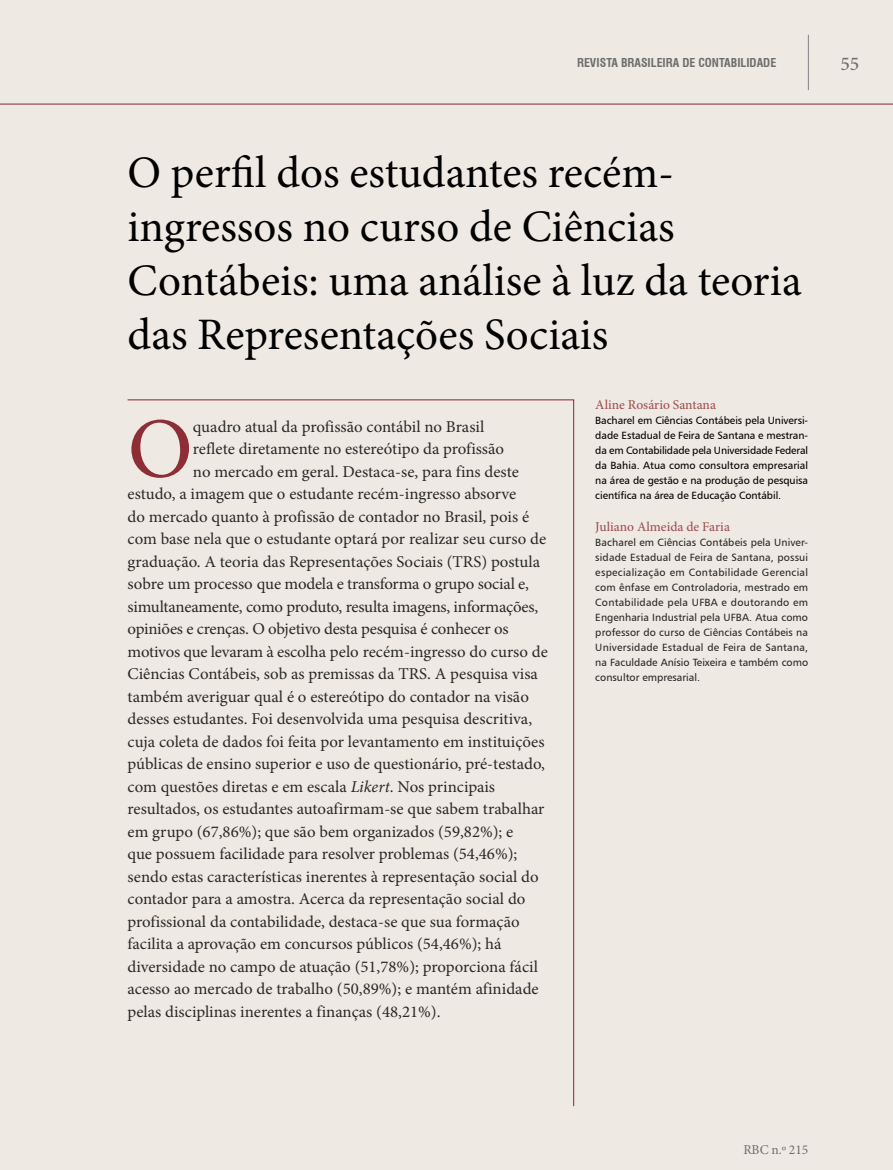
<style>
.page{position:relative;width:893px;height:1170px;background:#fff}
.page>*{position:absolute;margin:0;border:0;box-sizing:border-box;transform-origin:0 0}
.ABRE_resumo{font:85.8px "Minion Pro";color:#8d2e37}
.ABRE_titulo{font:45px/54px "Minion Pro";color:#000}
.t1{font:500 19.5px "Minion Pro";color:#6d6e70}
.ABRE_resumo-2{font:16.5px "Minion Pro";color:#282828}
.ABRE_resumo-3{font:16.5px "Minion Pro";letter-spacing:-.02em;color:#282828}
.ABRE_autor_nome{font:500 13.5px "Minion Pro";color:#9f5353}
.t2{font:13.5px "Minion Pro";letter-spacing:-.01em;color:#6d6e70}
.t3{font:700 condensed 12px "Swiss 721 BT";color:#6d6e70}
.ABRE_autor_texto{font:10.5px/15px "Humanist 777 BT Roman B";color:#282828;text-align:justify}
.ABRE_autor_texto-2{font:10.5px/15px "Humanist 777 BT Roman B";letter-spacing:-.005em;color:#000;text-align:justify}
.s1{font-style:italic}
</style>
<div class="page">
<div style="left:0;top:0;width:893px;height:1169px;background:#efe9e3"></div>
<svg style="left:127px;top:399px;width:447px;height:707px"></svg>
<hr style="left:808px;top:35px;width:1px;height:55px;background:#808184">
<hr style="left:0;top:104px;width:893px;height:1px;background:#892331">
<p class="t3" style="left:577px;top:55px;width:201px">REVISTA BRASILEIRA DE CONTABILIDADE</p>
<p class="t1" style="left:840px;top:50px;width:20px">55</p>
<p class="ABRE_titulo" style="left:128px;top:146px;width:676px">O perfil dos estudantes recém&shy;ingressos no curso de Ciências<br>Contábeis: uma análise à luz da teoria das Representações Sociais</p>
<p class="ABRE_autor_nome" style="left:595px;top:396px;width:122px">Aline Rosário Santana</p>
<p class="ABRE_autor_texto-2" style="left:595px;top:413px;width:214px">Bacharel em Ciências Contábeis pela Universi&shy;dade Estadual de Feira de Santana e mestran&shy;da em Contabilidade pela Universidade Federal da Bahia. Atua como consultora empresarial na área de gestão e na produção de pesquisa científica na área de Educação Contábil.</p>
<p class="ABRE_autor_nome" style="left:595px;top:517px;width:136px">Juliano Almeida de Faria</p>
<p class="ABRE_autor_texto" style="left:595px;top:534px;width:214px">Bacharel em Ciências Contábeis pela Univer&shy;sidade Estadual de Feira de Santana, possui especialização em Contabilidade Gerencial com ênfase em Controladoria, mestrado em Contabilidade pela UFBA e doutorando em Engenharia Industrial pela UFBA. Atua como professor do curso de Ciências Contábeis na Universidade Estadual de Feira de Santana, na Faculdade Anísio Teixeira e também como consultor empresarial.</p>
<p class="ABRE_resumo" style="left:128px;top:391px;width:67px">O</p>
<p class="ABRE_resumo-2" style="left:193px;top:415px;width:293px">quadro atual da profissão contábil no Brasil</p>
<p class="ABRE_resumo-2" style="left:193px;top:437px;width:313px">reflete diretamente no estereótipo da profissão</p>
<p class="ABRE_resumo-2" style="left:193px;top:460px;width:328px">no mercado em geral. Destaca-se, para fins deste</p>
<p class="ABRE_resumo-2" style="left:128px;top:482px;width:390px">estudo, a imagem que o estudante recém-ingresso absorve</p>
<p class="ABRE_resumo-2" style="left:128px;top:505px;width:403px">do mercado quanto à profissão de contador no Brasil, pois é</p>
<p class="ABRE_resumo-2" style="left:128px;top:527px;width:420px">com base nela que o estudante optará por realizar seu curso de</p>
<p class="ABRE_resumo-2" style="left:128px;top:550px;width:414px">graduação. A teoria das Representações Sociais (TRS) postula</p>
<p class="ABRE_resumo-2" style="left:128px;top:572px;width:403px">sobre um processo que modela e transforma o grupo social e,</p>
<p class="ABRE_resumo-3" style="left:128px;top:595px;width:412px">simultaneamente, como produto, resulta imagens, informações,</p>
<p class="ABRE_resumo-2" style="left:128px;top:617px;width:383px">opiniões e crenças. O objetivo desta pesquisa é conhecer os</p>
<p class="ABRE_resumo-2" style="left:128px;top:640px;width:422px">motivos que levaram à escolha pelo recém-ingresso do curso de</p>
<p class="ABRE_resumo-2" style="left:128px;top:662px;width:412px">Ciências Contábeis, sob as premissas da TRS. A pesquisa visa</p>
<p class="ABRE_resumo-2" style="left:128px;top:685px;width:403px">também averiguar qual é o estereótipo do contador na visão</p>
<p class="ABRE_resumo-2" style="left:128px;top:707px;width:406px">desses estudantes. Foi desenvolvida uma pesquisa descritiva,</p>
<p class="ABRE_resumo-2" style="left:128px;top:730px;width:418px">cuja coleta de dados foi feita por levantamento em instituições</p>
<p class="ABRE_resumo-2" style="left:128px;top:752px;width:419px">públicas de ensino superior e uso de questionário, pré-testado,</p>
<p class="ABRE_resumo-2" style="left:128px;top:775px;width:369px">com questões diretas e em escala <span class="s1">Likert</span>. Nos principais</p>
<p class="ABRE_resumo-2" style="left:128px;top:797px;width:418px">resultados, os estudantes autoafirmam-se que sabem trabalhar</p>
<p class="ABRE_resumo-2" style="left:128px;top:820px;width:387px">em grupo (67,86%); que são bem organizados (59,82%); e</p>
<p class="ABRE_resumo-2" style="left:128px;top:842px;width:391px">que possuem facilidade para resolver problemas (54,46%);</p>
<p class="ABRE_resumo-2" style="left:128px;top:865px;width:413px">sendo estas características inerentes à representação social do</p>
<p class="ABRE_resumo-2" style="left:128px;top:887px;width:399px">contador para a amostra. Acerca da representação social do</p>
<p class="ABRE_resumo-2" style="left:128px;top:910px;width:394px">profissional da contabilidade, destaca-se que sua formação</p>
<p class="ABRE_resumo-2" style="left:128px;top:932px;width:375px">facilita a aprovação em concursos públicos (54,46%); há</p>
<p class="ABRE_resumo-2" style="left:128px;top:955px;width:412px">diversidade no campo de atuação (51,78%); proporciona fácil</p>
<p class="ABRE_resumo-2" style="left:128px;top:977px;width:413px">acesso ao mercado de trabalho (50,89%); e mantém afinidade</p>
<p class="ABRE_resumo-2" style="left:128px;top:1000px;width:315px">pelas disciplinas inerentes a finanças (48,21%).</p>
<p class="t2" style="left:743px;top:1140px;width:66px">RBC n.º 215</p>
</div>
